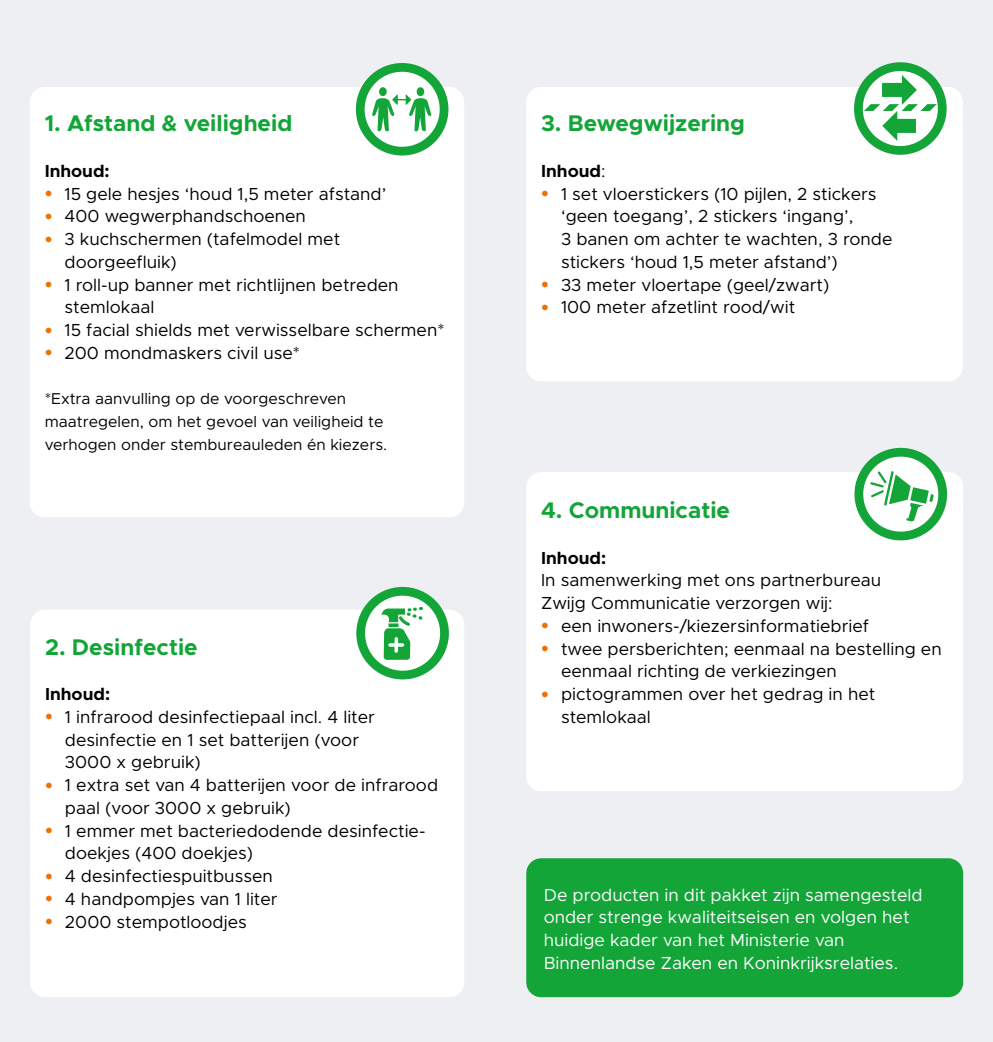
<style>
.page{position:relative;width:993px;height:1042px;background:#fff}
.page>*{position:absolute;margin:0;border:0;box-sizing:border-box;transform-origin:0 0}
.t1{font:700 22.75px "Metropolis";color:#13a538}
.t2{font:17.5px "Metropolis";color:#000}
.t3{font:17.5px/22.8px "Metropolis";color:#fff}
.t4{font:700 17.5px "Metropolis";color:#000}
.t5{font:15.75px/22.8px "Metropolis";color:#000}
.s1{font-weight:400}
</style>
<div class="page">
<div style="left:0;top:0;width:992px;height:1042px;background:#edeff3"></div>
<div style="left:30px;top:87px;width:434px;height:430px;background:#fff;border-radius:15px"></div>
<div style="left:526px;top:87px;width:436px;height:295px;background:#fff;border-radius:15px"></div>
<div style="left:30px;top:610px;width:434px;height:387px;background:#fff;border-radius:15px"></div>
<div style="left:526px;top:472px;width:436px;height:319px;background:#fff;border-radius:15px"></div>
<div style="left:526px;top:858px;width:436px;height:139px;background:#13a538;border-radius:15px"></div>
<svg style="left:360px;top:591px;width:84px;height:84px"></svg>
<div style="left:356px;top:587px;width:92px;height:92px;border:9px solid #13a538;border-radius:50%"></div>
<svg style="left:381px;top:607px;width:42px;height:53px"></svg>
<svg style="left:858px;top:452px;width:84px;height:84px"></svg>
<div style="left:854px;top:448px;width:92px;height:92px;border:9px solid #13a538;border-radius:50%"></div>
<svg style="left:869px;top:471px;width:64px;height:51px"></svg>
<svg style="left:360px;top:67px;width:84px;height:84px"></svg>
<div style="left:356px;top:63px;width:92px;height:93px;border:9px solid #13a538;border-radius:50%"></div>
<div style="left:416px;top:87px;width:8px;height:9px;background:#13a538;border-radius:50%"></div>
<div style="left:379px;top:87px;width:7px;height:9px;background:#13a538;border-radius:50%"></div>
<svg style="left:372px;top:95px;width:59px;height:36px"></svg>
<svg style="left:858px;top:67px;width:83px;height:83px"></svg>
<div style="left:853px;top:62px;width:93px;height:93px;border:9px solid #13a538;border-radius:50%"></div>
<svg style="left:863px;top:75px;width:73px;height:66px"></svg>
<h1 class="t1" style="left:45px;top:109px;width:249px">1. Afstand &amp; veiligheid</h1>
<p class="t4" style="left:45px;top:160px;width:66px">Inhoud:</p>
<p class="t2" style="left:45px;top:183px;width:343px"><sup>.</sup> 15 gele hesjes ‘houd 1,5 meter afstand’</p>
<p class="t2" style="left:45px;top:205px;width:263px"><sup>.</sup> 400 wegwerphandschoenen</p>
<p class="t2" style="left:45px;top:228px;width:297px"><sup>.</sup> 3 kuchschermen (tafelmodel met</p>
<p class="t2" style="left:64px;top:251px;width:114px">doorgeefluik)</p>
<p class="t2" style="left:45px;top:274px;width:355px"><sup>.</sup> 1 roll-up banner met richtlijnen betreden</p>
<p class="t2" style="left:64px;top:296px;width:91px">stemlokaal</p>
<p class="t2" style="left:45px;top:319px;width:401px"><sup>.</sup> 15 facial shields met verwisselbare schermen*</p>
<p class="t2" style="left:45px;top:342px;width:257px"><sup>.</sup> 200 mondmaskers civil use*</p>
<p class="t5" style="left:45px;top:387px;width:344px">*Extra aanvulling op de voorgeschreven maatregelen, om het gevoel van veiligheid te verhogen onder stembureauleden én kiezers.</p>
<h1 class="t1" style="left:45px;top:632px;width:154px">2. Desinfectie</h1>
<p class="t4" style="left:45px;top:683px;width:66px">Inhoud:</p>
<p class="t2" style="left:45px;top:706px;width:331px"><sup>.</sup> 1 infrarood desinfectiepaal incl. 4 liter</p>
<p class="t2" style="left:65px;top:729px;width:295px">desinfectie en 1 set batterijen (voor</p>
<p class="t2" style="left:65px;top:751px;width:137px">3000 x gebruik)</p>
<p class="t2" style="left:45px;top:774px;width:394px"><sup>.</sup> 1 extra set van 4 batterijen voor de infrarood</p>
<p class="t2" style="left:65px;top:797px;width:227px">paal (voor 3000 x gebruik)</p>
<p class="t2" style="left:45px;top:820px;width:382px"><sup>.</sup> 1 emmer met bacteriedodende desinfectie-</p>
<p class="t2" style="left:65px;top:842px;width:189px">doekjes (400 doekjes)</p>
<p class="t2" style="left:45px;top:865px;width:229px"><sup>.</sup> 4 desinfectiespuitbussen</p>
<p class="t2" style="left:45px;top:888px;width:234px"><sup>.</sup> 4 handpompjes van 1 liter</p>
<p class="t2" style="left:45px;top:911px;width:203px"><sup>.</sup> 2000 stempotloodjes</p>
<h1 class="t1" style="left:541px;top:109px;width:205px">3. Bewegwijzering</h1>
<p class="t4" style="left:541px;top:160px;width:66px">Inhoud<span class="s1">:</span></p>
<p class="t2" style="left:541px;top:183px;width:337px"><sup>.</sup> 1 set vloerstickers (10 pijlen, 2 stickers</p>
<p class="t2" style="left:561px;top:205px;width:294px">‘geen toegang’, 2 stickers ‘ingang’,</p>
<p class="t2" style="left:561px;top:228px;width:333px">3 banen om achter te wachten, 3 ronde</p>
<p class="t2" style="left:561px;top:251px;width:278px">stickers ‘houd 1,5 meter afstand’)</p>
<p class="t2" style="left:541px;top:274px;width:289px"><sup>.</sup> 33 meter vloertape (geel/zwart)</p>
<p class="t2" style="left:541px;top:296px;width:255px"><sup>.</sup> 100 meter afzetlint rood/wit</p>
<h1 class="t1" style="left:541px;top:496px;width:190px">4. Communicatie</h1>
<p class="t4" style="left:541px;top:546px;width:66px">Inhoud:</p>
<p class="t2" style="left:541px;top:569px;width:341px">In samenwerking met ons partnerbureau</p>
<p class="t2" style="left:541px;top:592px;width:293px">Zwijg Communicatie verzorgen wij:</p>
<p class="t2" style="left:541px;top:615px;width:329px"><sup>.</sup> een inwoners-/kiezersinformatiebrief</p>
<p class="t2" style="left:541px;top:638px;width:402px"><sup>.</sup> twee persberichten; eenmaal na bestelling en</p>
<p class="t2" style="left:561px;top:660px;width:277px">eenmaal richting de verkiezingen</p>
<p class="t2" style="left:541px;top:683px;width:335px"><sup>.</sup> pictogrammen over het gedrag in het</p>
<p class="t2" style="left:561px;top:706px;width:91px">stemlokaal</p>
<p class="t3" style="left:543px;top:883px;width:380px">De producten in dit pakket zijn samengesteld onder strenge kwaliteitseisen en volgen het huidige kader van het Ministerie van Binnenlandse Zaken en Koninkrijksrelaties.</p>
</div>
